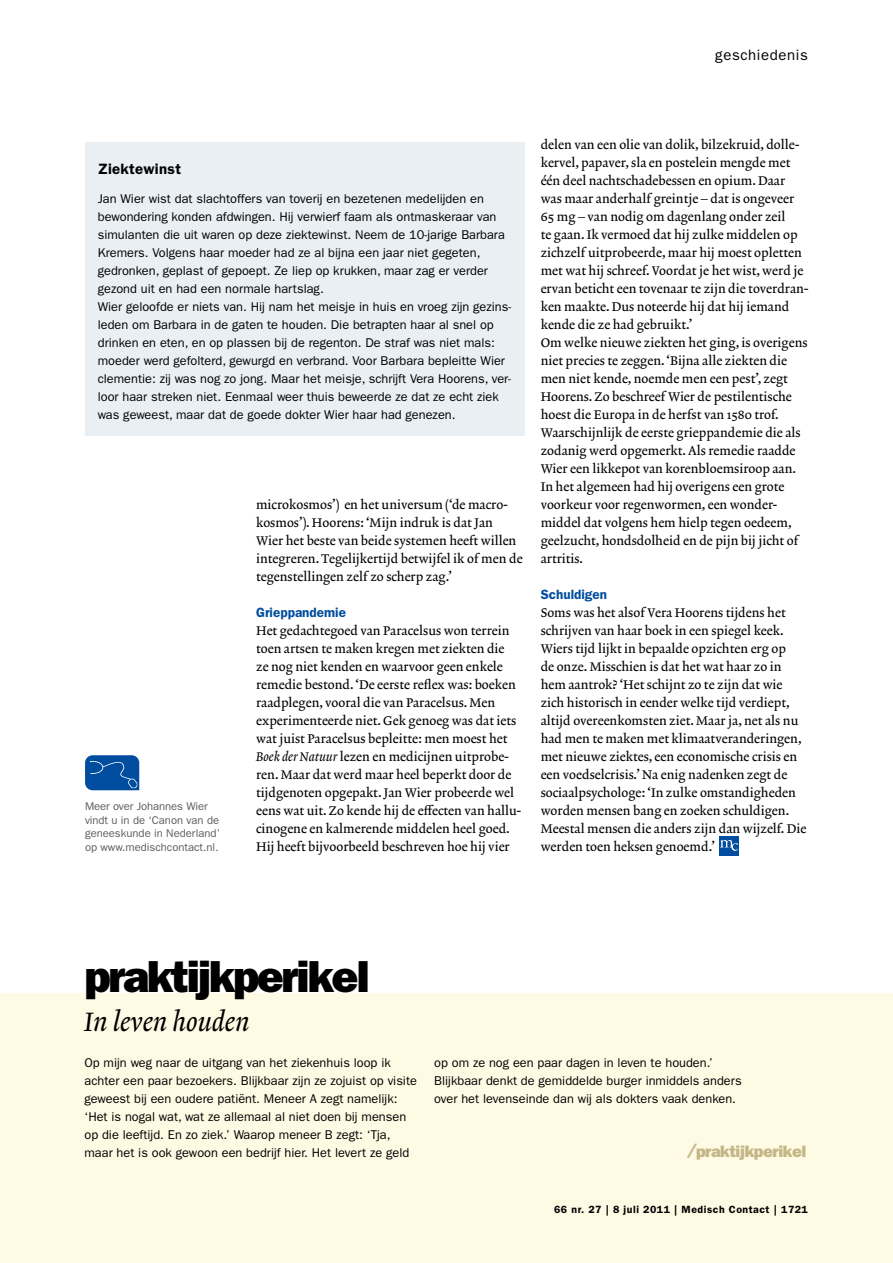
<style>
.page{position:relative;width:893px;height:1263px;background:#fff}
.page>*{position:absolute;margin:0;border:0;box-sizing:border-box;transform-origin:0 0}
.t1{font:45px "ITC Franklin Gothic Std Hvy";letter-spacing:-.05em;color:#000}
.t2{font:27px "Lexicon No 2 Italic A";color:#000}
.t3{font:16.5px "ITC Franklin Gothic Std Hvy";letter-spacing:-.025em;color:#c4bb97}
.t4{font:15px "ITC Franklin Gothic Std";letter-spacing:.04em;color:#000}
.t5{font:600 15px "ITC Franklin Gothic Std";letter-spacing:.02em;color:#000}
.t6{font:600 13.5px "ITC Franklin Gothic Std";color:#004d9f}
.t7{font:12.75px/18px "Lexicon No 2 Roman A";color:#000}
.t8{font:12.75px/18px "ITC Franklin Gothic Std";color:#000}
.t9{font:11.25px/13.5px "ITC Franklin Gothic Std";color:#5c5b60}
.t10{font:600 10.5px "ITC Franklin Gothic Std";letter-spacing:.05em;color:#000}
.s1{font-family:"Lexicon No 2 Italic A"}
</style>
<div class="page">
<div style="left:85px;top:755px;width:54px;height:35px;background:#004d9f;border-radius:7px"></div>
<svg style="left:90px;top:761px;width:48px;height:27px"></svg>
<div style="left:720px;top:836px;width:19px;height:19px;background:#004d9f"></div>
<svg style="left:720px;top:840px;width:18px;height:11px"></svg>
<div style="left:85px;top:142px;width:439px;height:294px;background:#eaeff3"></div>
<div style="left:0;top:993px;width:893px;height:270px;background:#fffae4"></div>
<p class="t4" style="left:715px;top:46px;width:94px">geschiedenis</p>
<p class="t5" style="left:98px;top:160px;width:85px">Ziektewinst</p>
<p class="t8" style="left:98px;top:189px;width:415px">Jan Wier wist dat slachtoffers van toverij en bezetenen medelijden en bewondering konden afdwingen. Hij verwierf faam als ontmaskeraar van simulanten die uit waren op deze ziektewinst. Neem de 10-jarige Barbara Kremers. Volgens haar moeder had ze al bijna een jaar niet gegeten, gedronken, geplast of gepoept. Ze liep op krukken, maar zag er verder gezond uit en had een normale hartslag.<br>Wier geloofde er niets van. Hij nam het meisje in huis en vroeg zijn gezins&shy;leden om Barbara in de gaten te houden. Die betrapten haar al snel op drinken en eten, en op plassen bij de regenton. De straf was niet mals: moeder werd gefolterd, gewurgd en verbrand. Voor Barbara bepleitte Wier clementie: zij was nog zo jong. Maar het meisje, schrijft Vera Hoorens, ver&shy;loor haar streken niet. Eenmaal weer thuis beweerde ze dat ze echt ziek was geweest, maar dat de goede dokter Wier haar had genezen.</p>
<p class="t9" style="left:85px;top:799px;width:136px">Meer over Johannes Wier vindt u in de ‘Canon van de geneeskunde in Nederland’ op www.medischcontact.nl.</p>
<p class="t7" style="left:256px;top:496px;width:268px">microkosmos’) en het universum (‘de macro&shy;kosmos’). Hoorens: ‘Mijn indruk is dat Jan Wier het beste van beide systemen heeft willen integreren. Tegelijkertijd betwijfel ik of men de tegenstellingen zelf zo scherp zag.’</p>
<p class="t6" style="left:256px;top:604px;width:91px">Grieppandemie</p>
<p class="t7" style="left:256px;top:622px;width:266px">Het gedachtegoed van Paracelsus won terrein toen artsen te maken kregen met ziekten die<br>ze nog niet kenden en waarvoor geen enkele remedie bestond. ‘De eerste reflex was: boeken raadplegen, vooral die van Paracelsus. Men experimenteerde niet. Gek genoeg was dat iets wat juist Paracelsus bepleitte: men moest het <span class="s1">Boek der Natuur</span> lezen en medicijnen uitprobe&shy;ren. Maar dat werd maar heel beperkt door de tijdgenoten opgepakt. Jan Wier probeerde wel eens wat uit. Zo kende hij de effecten van hallu&shy;cinogene en kalmerende middelen heel goed.<br>Hij heeft bijvoorbeeld beschreven hoe hij vier</p>
<p class="t7" style="left:541px;top:136px;width:269px">delen van een olie van dolik, bilzekruid, dolle&shy;kervel, papaver, sla en postelein mengde met één deel nachtschadebessen en opium. Daar was maar anderhalf greintje – dat is ongeveer 65 mg – van nodig om dagenlang onder zeil<br>te gaan. Ik vermoed dat hij zulke middelen op zichzelf uitprobeerde, maar hij moest opletten met wat hij schreef. Voordat je het wist, werd je ervan beticht een tovenaar te zijn die toverdran&shy;ken maakte. Dus noteerde hij dat hij iemand kende die ze had gebruikt.’<br>Om welke nieuwe ziekten het ging, is overigens niet precies te zeggen. ‘Bijna alle ziekten die men niet kende, noemde men een pest’, zegt Hoorens. Zo beschreef Wier de pestilentische hoest die Europa in de herfst van 1580 trof.<br>Waarschijnlijk de eerste grieppandemie die als zodanig werd opgemerkt. Als remedie raadde Wier een likkepot van korenbloemsiroop aan.<br>In het algemeen had hij overigens een grote voorkeur voor regenwormen, een wonder&shy;middel dat volgens hem hielp tegen oedeem, geelzucht, hondsdolheid en de pijn bij jicht of artritis.</p>
<p class="t6" style="left:541px;top:586px;width:68px">Schuldigen</p>
<p class="t7" style="left:541px;top:604px;width:267px">Soms was het alsof Vera Hoorens tijdens het schrijven van haar boek in een spiegel keek.<br>Wiers tijd lijkt in bepaalde opzichten erg op<br>de onze. Misschien is dat het wat haar zo in hem aantrok? ‘Het schijnt zo te zijn dat wie zich historisch in eender welke tijd verdiept, altijd overeenkomsten ziet. Maar ja, net als nu had men te maken met klimaatveranderingen, met nieuwe ziektes, een economische crisis en een voedselcrisis.’ Na enig nadenken zegt de sociaalpsychologe: ‘In zulke omstandigheden worden mensen bang en zoeken schuldigen.<br>Meestal mensen die anders zijn dan wijzelf. Die werden toen heksen genoemd.’</p>
<h1 class="t1" style="left:85px;top:950px;width:287px">praktijkperikel</h1>
<h2 class="t2" style="left:85px;top:1006px;width:166px">In leven houden</h2>
<p class="t8" style="left:85px;top:1053px;width:334px">Op mijn weg naar de uitgang van het ziekenhuis loop ik achter een paar bezoekers. Blijkbaar zijn ze zojuist op visite geweest bij een oudere patiënt. Meneer A zegt namelijk: ‘Het is nogal wat, wat ze allemaal al niet doen bij mensen op die leeftijd. En zo ziek.’ Waarop meneer B zegt: ‘Tja, maar het is ook gewoon een bedrijf hier. Het levert ze geld</p>
<p class="t8" style="left:434px;top:1053px;width:309px">op om ze nog een paar dagen in leven te houden.’<br>Blijkbaar denkt de gemiddelde burger inmiddels anders over het levenseinde dan wij als dokters vaak denken.</p>
<p class="t3" style="left:688px;top:1141px;width:120px">/praktijkperikel</p>
<p class="t10" style="left:554px;top:1203px;width:255px">66 nr. 27 | 8 juli 2011 | Medisch Contact | 1721</p>
</div>
